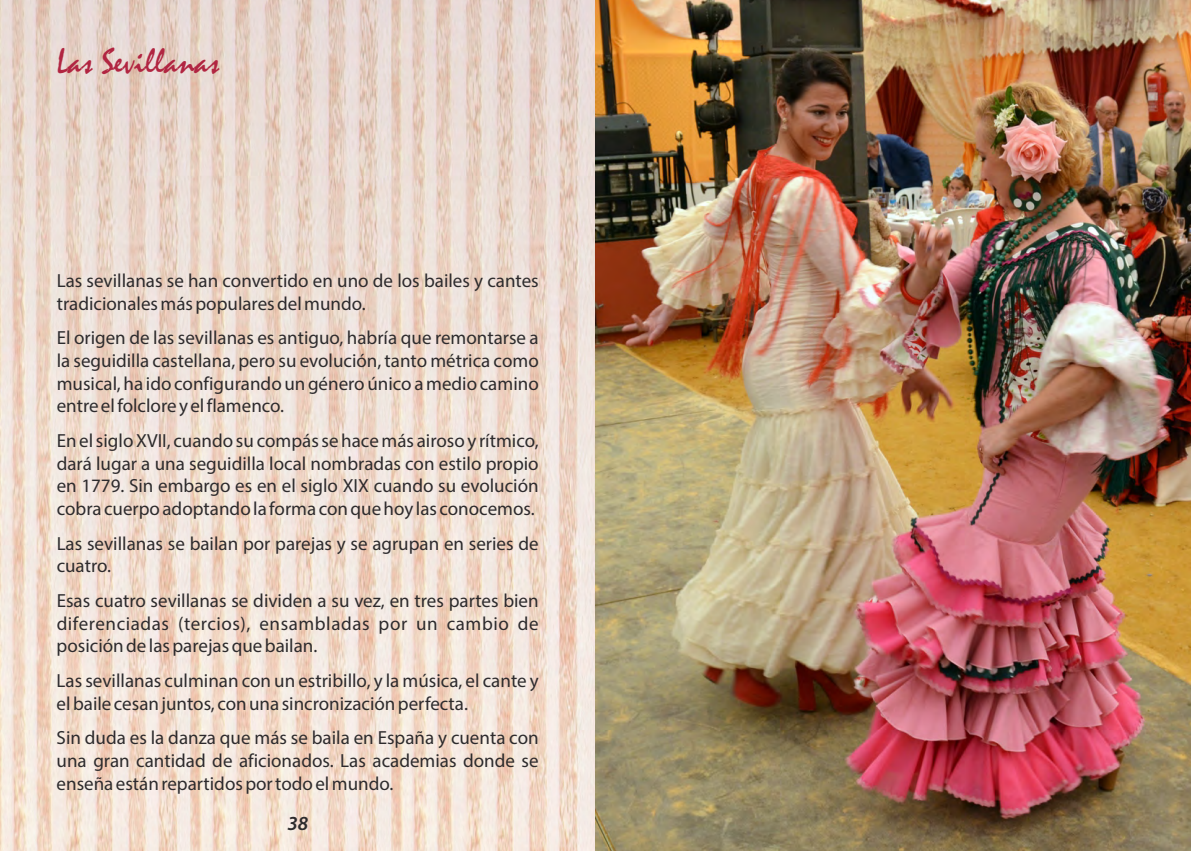
<style>
.page{position:relative;width:1191px;height:851px;background:#fff}
.page>*{position:absolute;margin:0;border:0;box-sizing:border-box;transform-origin:0 0}
.t1{font:36px "Mistral";color:#b12541}
.t2{font:italic 600 20px "Myriad Pro";color:#2d2b2d}
.t3{font:19px/22.8px "Myriad Pro";color:#2d2b2d;text-align:justify}
</style>
<div class="page">
<img style="left:0;top:0;width:1191px;height:850px">
<h1 class="t1" style="left:57px;top:49px;width:164px">Las Sevillanas</h1>
<p class="t3" style="left:57px;top:270px;width:483px">Las sevillanas se han convertido en uno de los bailes y cantes tradicionales más populares del mundo.</p>
<p class="t3" style="left:57px;top:327px;width:483px">El origen de las sevillanas es antiguo, habría que remontarse a la seguidilla castellana, pero su evolución, tanto métrica como musical, ha ido configurando un género único a medio camino entre el folclore y el flamenco.</p>
<p class="t3" style="left:57px;top:430px;width:483px">En el siglo XVII, cuando su compás se hace más airoso y rítmico, dará lugar a una seguidilla local nombradas con estilo propio en 1779. Sin embargo es en el siglo XIX cuando su evolución cobra cuerpo adoptando la forma con que hoy las conocemos.</p>
<p class="t3" style="left:57px;top:533px;width:483px">Las sevillanas se bailan por parejas y se agrupan en series de cuatro.</p>
<p class="t3" style="left:57px;top:590px;width:483px">Esas cuatro sevillanas se dividen a su vez, en tres partes bien diferenciadas (tercios), ensambladas por un cambio de posición de las parejas que bailan.</p>
<p class="t3" style="left:57px;top:670px;width:483px">Las sevillanas culminan con un estribillo, y la música, el cante y el baile cesan juntos, con una sincronización perfecta.</p>
<p class="t3" style="left:57px;top:727px;width:483px">Sin duda es la danza que más se baila en España y cuenta con una gran cantidad de aficionados. Las academias donde se enseña están repartidos por todo el mundo.</p>
<p class="t2" style="left:287px;top:815px;width:22px">38</p>
</div>
